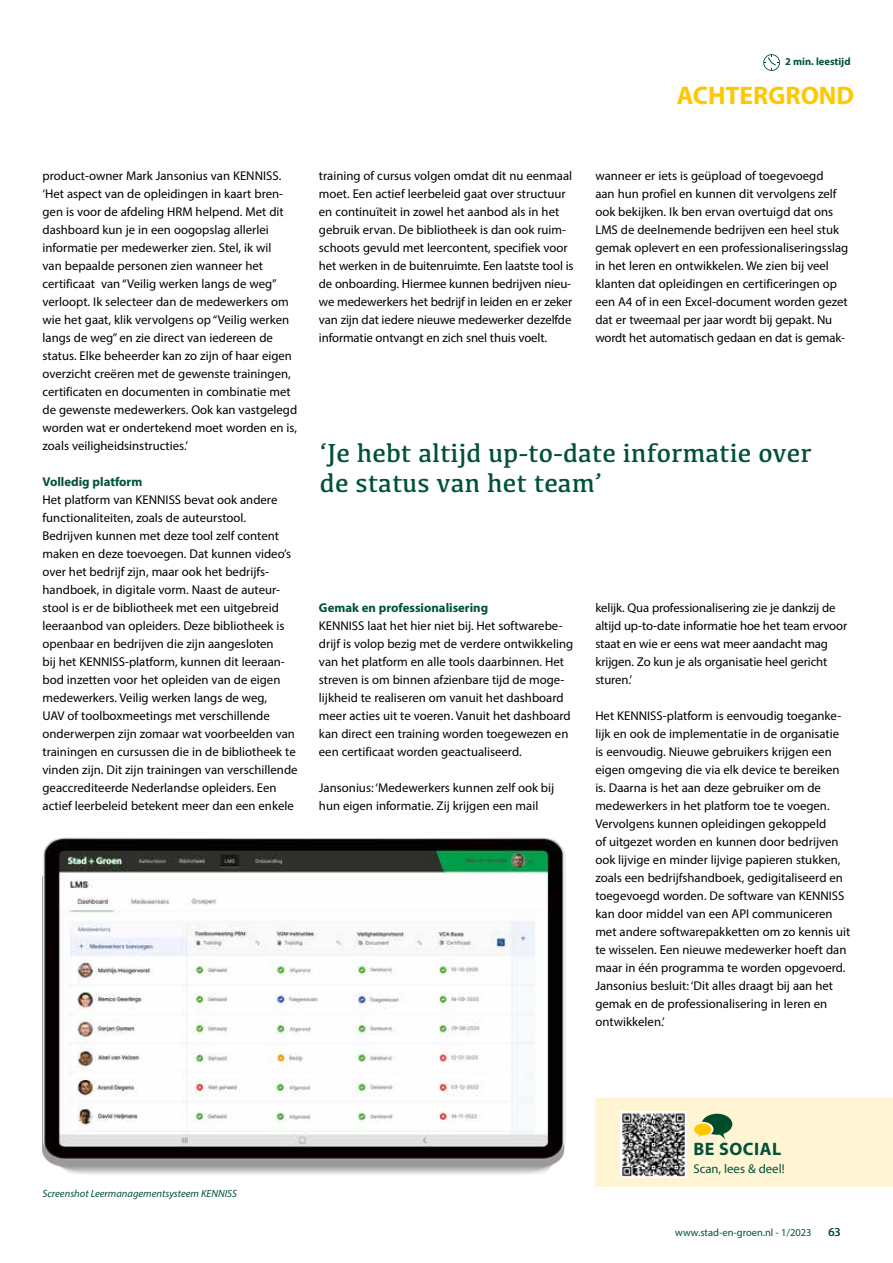
<style>
.page{position:relative;width:893px;height:1263px;background:#fff}
.page>*{position:absolute;margin:0;border:0;box-sizing:border-box;transform-origin:0 0}
.t1{font:27px/30px "Kefa";color:#005139}
.t2{font:700 25.5px "Myriad Pro";color:#fec800}
.t3{font:700 18px "Myriad Pro";letter-spacing:.03em;color:#005139}
.t4{font:12.75px/18px "Myriad Pro";color:#000}
.t5{font:700 12.75px "Myriad Pro";color:#005139}
.t6{font:12.75px "Myriad Pro";color:#005139}
.t7{font:12px "Myriad Pro";color:#005139}
.t8{font:italic 10.5px "Myriad Pro";color:#005139}
.t9{font:10.5px "Myriad Pro";color:#005139}
.t10{font:700 10.5px "Myriad Pro";color:#005139}
</style>
<div class="page">
<img style="left:43px;top:837px;width:523px;height:338px">
<svg style="left:763px;top:54px;width:17px;height:17px"></svg>
<div style="left:595px;top:1098px;width:298px;height:89px;background:#fff4d3"></div>
<img style="left:621px;top:1111px;width:65px;height:66px">
<svg style="left:694px;top:1114px;width:38px;height:25px"></svg>
<p class="t10" style="left:785px;top:55px;width:67px">2 min. leestijd</p>
<h2 class="t2" style="left:677px;top:79px;width:179px">ACHTERGROND</h2>
<p class="t4" style="left:43px;top:167px;width:256px">product-owner Mark Jansonius van KENNISS. ‘Het aspect van de opleidingen in kaart bren&shy;gen is voor de afdeling HRM helpend. Met dit dashboard kun je in een oogopslag allerlei informatie per medewerker zien. Stel, ik wil<br>van bepaalde personen zien wanneer het certificaat van “Veilig werken langs de weg” verloopt. Ik selecteer dan de medewerkers om wie het gaat, klik vervolgens op “Veilig werken langs de weg” en zie direct van iedereen de status. Elke beheerder kan zo zijn of haar eigen overzicht creëren met de gewenste trainingen, certificaten en documenten in combinatie met de gewenste medewerkers. Ook kan vastgelegd worden wat er ondertekend moet worden en is, zoals veiligheidsinstructies.’</p>
<p class="t5" style="left:43px;top:473px;width:101px">Volledig platform</p>
<p class="t4" style="left:43px;top:491px;width:257px">Het platform van KENNISS bevat ook andere functionaliteiten, zoals de auteurstool.<br>Bedrijven kunnen met deze tool zelf content maken en deze toevoegen. Dat kunnen video’s over het bedrijf zijn, maar ook het bedrijfs&shy;handboek, in digitale vorm. Naast de auteur&shy;stool is er de bibliotheek met een uitgebreid leeraanbod van opleiders. Deze bibliotheek is openbaar en bedrijven die zijn aangesloten<br>bij het KENNISS-platform, kunnen dit leeraan&shy;bod inzetten voor het opleiden van de eigen medewerkers. Veilig werken langs de weg,<br>UAV of toolboxmeetings met verschillende onderwerpen zijn zomaar wat voorbeelden van trainingen en cursussen die in de bibliotheek te vinden zijn. Dit zijn trainingen van verschillende geaccrediteerde Nederlandse opleiders. Een actief leerbeleid betekent meer dan een enkele</p>
<p class="t4" style="left:319px;top:167px;width:256px">training of cursus volgen omdat dit nu eenmaal moet. Een actief leerbeleid gaat over structuur en continuïteit in zowel het aanbod als in het gebruik ervan. De bibliotheek is dan ook ruim&shy;schoots gevuld met leercontent, specifiek voor het werken in de buitenruimte. Een laatste tool is de onboarding. Hiermee kunnen bedrijven nieu&shy;we medewerkers het bedrijf in leiden en er zeker van zijn dat iedere nieuwe medewerker dezelfde informatie ontvangt en zich snel thuis voelt.</p>
<p class="t4" style="left:595px;top:167px;width:254px">wanneer er iets is geüpload of toegevoegd<br>aan hun profiel en kunnen dit vervolgens zelf ook bekijken. Ik ben ervan overtuigd dat ons LMS de deelnemende bedrijven een heel stuk gemak oplevert en een professionaliseringsslag in het leren en ontwikkelen. We zien bij veel klanten dat opleidingen en certificeringen op een A4 of in een Excel-document worden gezet dat er tweemaal per jaar wordt bij gepakt. Nu wordt het automatisch gedaan en dat is gemak-</p>
<h1 class="t1" style="left:320px;top:437px;width:493px">‘Je hebt altijd up-to-date informatie over de status van het team’</h1>
<p class="t5" style="left:319px;top:600px;width:171px">Gemak en professionalisering</p>
<p class="t4" style="left:319px;top:617px;width:256px">KENNISS laat het hier niet bij. Het softwarebe&shy;drijf is volop bezig met de verdere ontwikkeling van het platform en alle tools daarbinnen. Het streven is om binnen afzienbare tijd de moge&shy;lijkheid te realiseren om vanuit het dashboard meer acties uit te voeren. Vanuit het dashboard kan direct een training worden toegewezen en een certificaat worden geactualiseerd.</p>
<p class="t4" style="left:319px;top:779px;width:237px">Jansonius: ‘Medewerkers kunnen zelf ook bij hun eigen informatie. Zij krijgen een mail</p>
<p class="t4" style="left:595px;top:599px;width:253px">kelijk. Qua professionalisering zie je dankzij de altijd up-to-date informatie hoe het team ervoor staat en wie er eens wat meer aandacht mag krijgen. Zo kun je als organisatie heel gericht sturen.’</p>
<p class="t4" style="left:595px;top:707px;width:257px">Het KENNISS-platform is eenvoudig toeganke&shy;lijk en ook de implementatie in de organisatie is eenvoudig. Nieuwe gebruikers krijgen een eigen omgeving die via elk device te bereiken is. Daarna is het aan deze gebruiker om de medewerkers in het platform toe te voegen.<br>Vervolgens kunnen opleidingen gekoppeld<br>of uitgezet worden en kunnen door bedrijven ook lijvige en minder lijvige papieren stukken, zoals een bedrijfshandboek, gedigitaliseerd en toegevoegd worden. De software van KENNISS kan door middel van een API communiceren met andere softwarepakketten om zo kennis uit te wisselen. Een nieuwe medewerker hoeft dan maar in één programma te worden opgevoerd.<br>Jansonius besluit: ‘Dit alles draagt bij aan het gemak en de professionalisering in leren en ontwikkelen.’</p>
<p class="t8" style="left:43px;top:1187px;width:196px">Screenshot Leermanagementsysteem KENNISS</p>
<h3 class="t3" style="left:693px;top:1137px;width:89px">BE SOCIAL</h3>
<p class="t6" style="left:693px;top:1161px;width:93px">Scan, lees &amp; deel!</p>
<p class="t9" style="left:675px;top:1226px;width:138px">www.stad-en-groen.nl - 1/2023</p>
<p class="t7" style="left:828px;top:1224px;width:14px">63</p>
</div>
